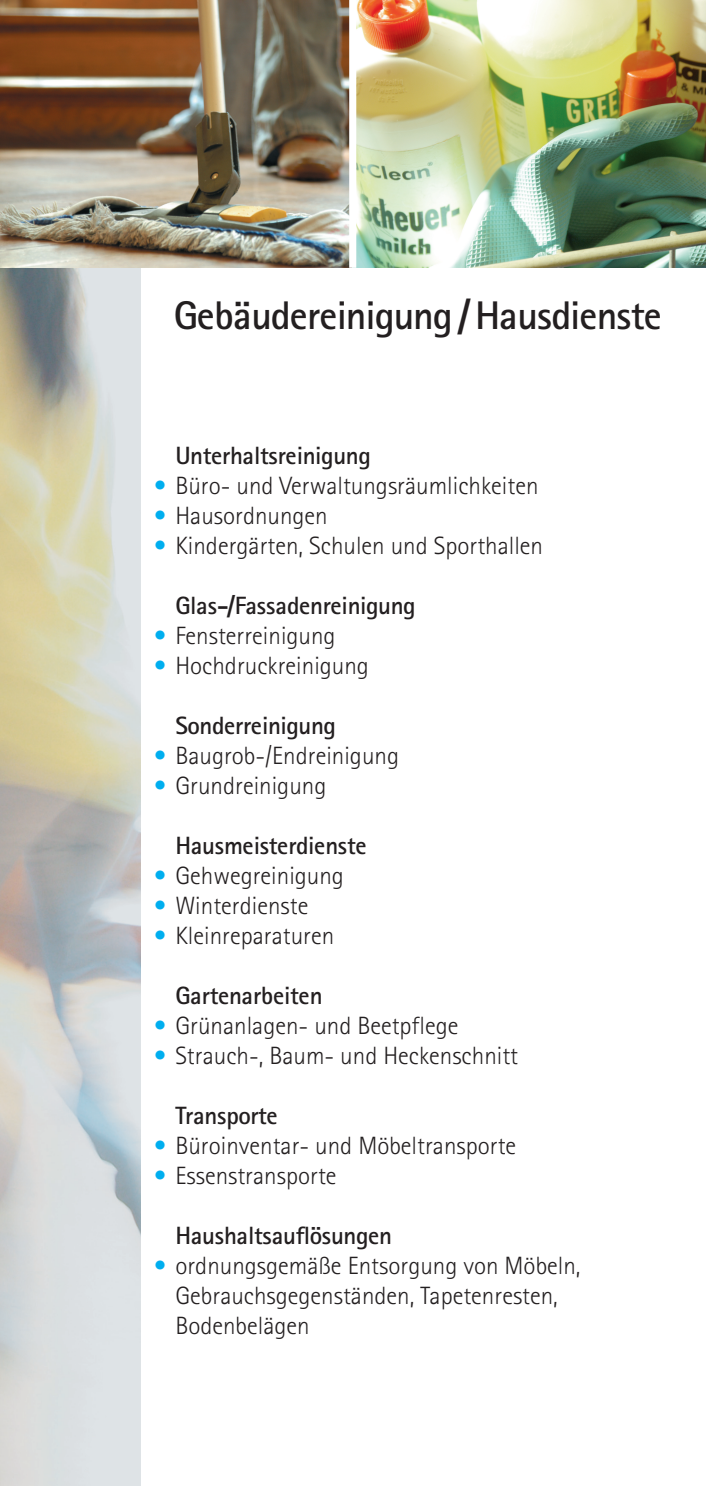
<style>
.page{position:relative;width:708px;height:1488px;background:#fff}
.page>*{position:absolute;margin:0;border:0;box-sizing:border-box;transform-origin:0 0}
.t1{font:700 40px "AT Rotis Sans Serif";letter-spacing:-.03em;color:#231f20}
.t2{font:300 25px/30px "Rotis Sans Serif";color:#231f20}
.t3{font:700 25px "AT Rotis Sans Serif";letter-spacing:-.02em;color:#231f20}
.s1{color:#00aeef}
</style>
<div class="page">
<img style="left:0;top:268px;width:140px;height:1217px">
<img style="left:0;top:0;width:349px;height:268px">
<img style="left:356px;top:0;width:349px;height:268px">
<h1 class="t1" style="left:174px;top:302px;width:489px">Gebäudereinigung/Hausdienste</h1>
<p class="t3" style="left:175px;top:447px;width:197px">Unterhaltsreinigung</p>
<p class="t2" style="left:154px;top:473px;width:386px"><span class="s1">•</span> Büro- und Verwaltungsräumlichkeiten</p>
<p class="t2" style="left:154px;top:503px;width:175px"><span class="s1">•</span> Hausordnungen</p>
<p class="t2" style="left:154px;top:533px;width:390px"><span class="s1">•</span> Kindergärten, Schulen und Sporthallen</p>
<p class="t3" style="left:175px;top:597px;width:242px">Glas-/Fassadenreinigung</p>
<p class="t2" style="left:154px;top:623px;width:183px"><span class="s1">•</span> Fensterreinigung</p>
<p class="t2" style="left:154px;top:653px;width:216px"><span class="s1">•</span> Hochdruckreinigung</p>
<p class="t3" style="left:175px;top:717px;width:162px">Sonderreinigung</p>
<p class="t2" style="left:154px;top:743px;width:246px"><span class="s1">•</span> Baugrob-/Endreinigung</p>
<p class="t2" style="left:154px;top:773px;width:174px"><span class="s1">•</span> Grundreinigung</p>
<p class="t3" style="left:175px;top:837px;width:193px">Hausmeisterdienste</p>
<p class="t2" style="left:154px;top:863px;width:191px"><span class="s1">•</span> Gehwegreinigung</p>
<p class="t2" style="left:154px;top:893px;width:156px"><span class="s1">•</span> Winterdienste</p>
<p class="t2" style="left:154px;top:923px;width:181px"><span class="s1">•</span> Kleinreparaturen</p>
<p class="t3" style="left:175px;top:987px;width:149px">Gartenarbeiten</p>
<p class="t2" style="left:154px;top:1013px;width:306px"><span class="s1">•</span> Grünanlagen- und Beetpflege</p>
<p class="t2" style="left:154px;top:1043px;width:365px"><span class="s1">•</span> Strauch-, Baum- und Heckenschnitt</p>
<p class="t3" style="left:175px;top:1107px;width:104px">Transporte</p>
<p class="t2" style="left:154px;top:1133px;width:363px"><span class="s1">•</span> Büroinventar- und Möbeltransporte</p>
<p class="t2" style="left:154px;top:1163px;width:184px"><span class="s1">•</span> Essenstransporte</p>
<p class="t3" style="left:175px;top:1227px;width:218px">Haushaltsauflösungen</p>
<p class="t2" style="left:175px;top:1253px;width:406px;text-indent:-21px"><span class="s1">•</span> ordnungs gemäße Entsorgung von Möbeln,<br>Gebrauchsgegenständen, Tapetenresten,<br>Bodenbelägen</p>
</div>
